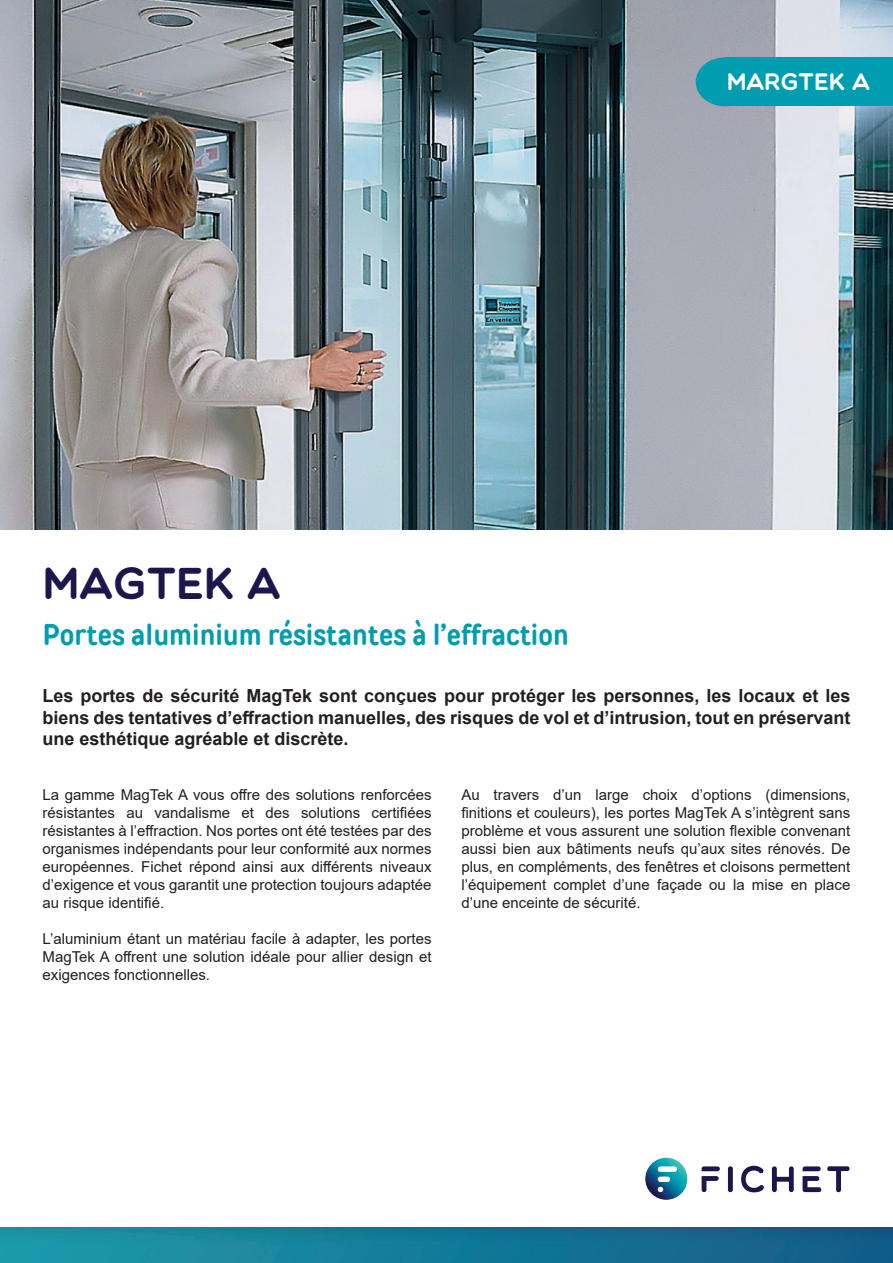
<style>
.page{position:relative;width:893px;height:1263px;background:#fff}
.page>*{position:absolute;margin:0;border:0;box-sizing:border-box;transform-origin:0 0}
.t1{font:45px "Multicolore";color:#1c164d}
.t2{font:700 30px "TT Rounds Condensed";color:#009db0}
.t3{font:24px "Multicolore";color:#fff}
.t4{font:700 18px/21.6px "Arial";color:#231f20;text-align:justify}
.t5{font:15px/18px "Arial";color:#231f20;text-align:justify}
</style>
<div class="page">
<img style="left:0;top:0;width:893px;height:530px">
<div style="left:725px;top:57px;width:168px;height:49px;background:#009db0"></div>
<div style="left:696px;top:57px;width:58px;height:49px;background:#009db0;border-radius:50%"></div>
<svg style="left:645px;top:1158px;width:42px;height:42px"></svg>
<div style="left:658px;top:1166px;width:19px;height:6px;background:#fff;border-radius:3px"></div>
<div style="left:658px;top:1176px;width:12px;height:6px;background:#fff;border-radius:3px"></div>
<svg style="left:658px;top:1186px;width:5px;height:6px"></svg>
<svg style="left:728px;top:1166px;width:5px;height:27px"></svg>
<svg style="left:741px;top:1166px;width:23px;height:26px"></svg>
<svg style="left:772px;top:1166px;width:22px;height:26px"></svg>
<svg style="left:802px;top:1166px;width:48px;height:27px"></svg>
<svg style="left:702px;top:1166px;width:18px;height:26px"></svg>
<img style="left:0;top:1227px;width:893px;height:36px">
<h3 class="t3" style="left:727px;top:67px;width:145px">MARGTEK A</h3>
<h1 class="t1" style="left:43px;top:556px;width:239px">MAGTEK A</h1>
<h2 class="t2" style="left:43px;top:615px;width:528px">Portes aluminium résistantes à l’effraction</h2>
<p class="t4" style="left:43px;top:685px;width:809px">Les portes de sécurité MagTek sont conçues pour protéger les personnes, les locaux et les biens des tentatives d’effraction manuelles, des risques de vol et d’intrusion, tout en préservant une esthétique agréable et discrète.</p>
<p class="t5" style="left:43px;top:785px;width:391px">La gamme MagTek A vous offre des solutions renforcées résistantes au vandalisme et des solutions certifiées résistantes à l’effraction. Nos portes ont été testées par des organismes indépendants pour leur conformité aux normes européennes. Fichet répond ainsi aux différents niveaux d’exigence et vous garantit une protection toujours adaptée au risque identifié.</p>
<p class="t5" style="left:43px;top:929px;width:391px">L’aluminium étant un matériau facile à adapter, les portes MagTek A offrent une solution idéale pour allier design et exigences fonctionnelles.</p>
<p class="t5" style="left:461px;top:785px;width:391px">Au travers d’un large choix d’options (dimensions, finitions et couleurs), les portes MagTek A s’intègrent sans problème et vous assurent une solution flexible convenant aussi bien aux bâtiments neufs qu’aux sites rénovés. De plus, en compléments, des fenêtres et cloisons permettent l’équipement complet d’une façade ou la mise en place d’une enceinte de sécurité.</p>
</div>
